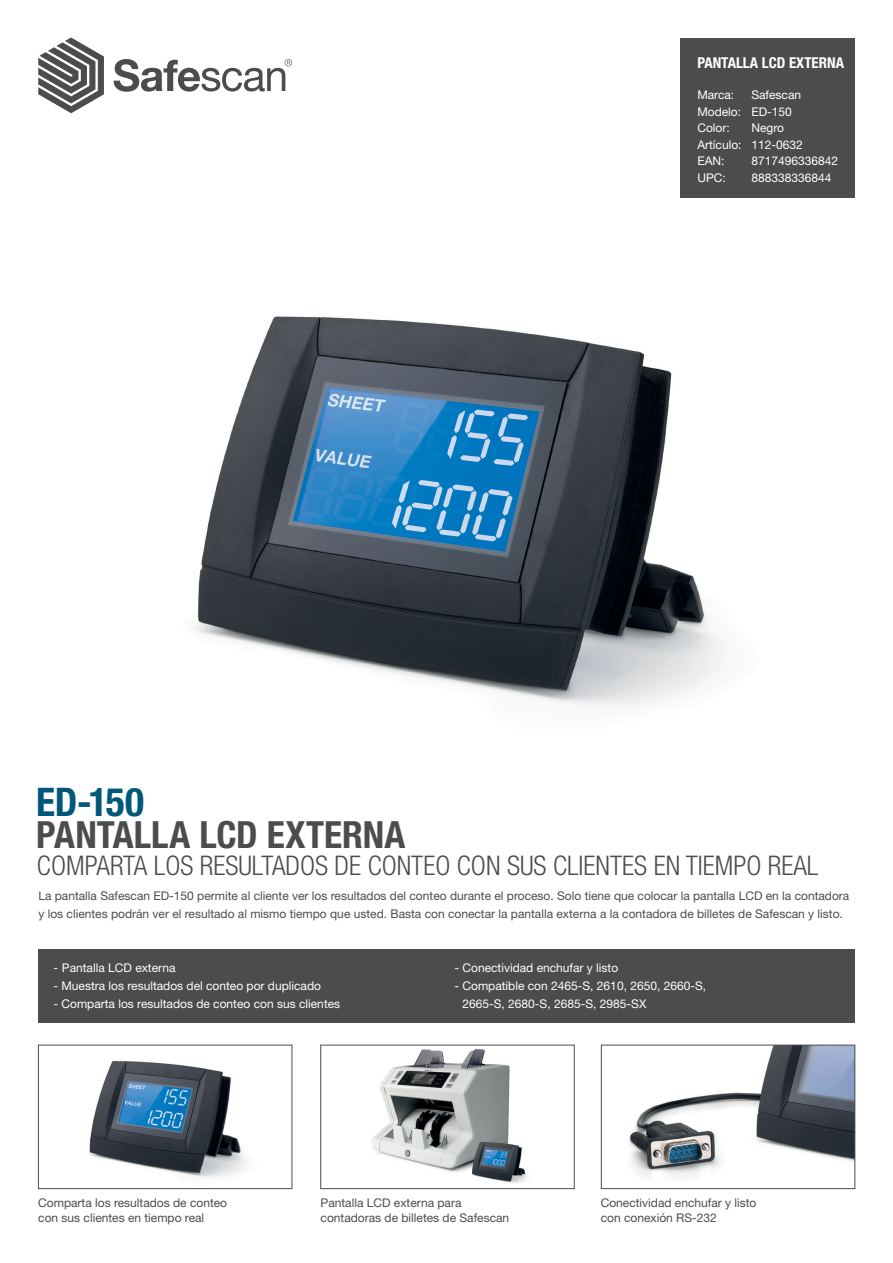
<style>
.page{position:relative;width:893px;height:1263px;background:#fff}
.page>*{position:absolute;margin:0;border:0;box-sizing:border-box;transform-origin:0 0}
.t1{font:700 condensed 39.45px "Helvetica Neue LT Std";color:#005879}
.t2{font:700 condensed 37.5px "Helvetica Neue LT Std";color:#4b4c4d}
.t3{font:300 condensed 27px "Helvetica Neue LT Std";color:#4b4c4d}
.t4{font:700 condensed 15px "Helvetica Neue LT Std";color:#fff}
.Platte_tekst{font:12px/15px "Helvetica Neue LT Std";color:#4b4c4d}
.Points{font:12px/18px "Helvetica Neue LT Std";color:#fff}
.Tabel{font:12px "Helvetica Neue LT Std";color:#fff}
</style>
<div class="page">
<div style="left:38px;top:950px;width:817px;height:73px;background:#4b4c4d"></div>
<div style="left:680px;top:38px;width:175px;height:160px;background:#4b4c4d"></div>
<svg style="left:38px;top:37px;width:66px;height:76px"></svg>
<svg style="left:114px;top:59px;width:178px;height:33px"></svg>
<img style="left:194px;top:316px;width:531px;height:391px">
<img style="left:372px;top:1049px;width:155px;height:134px">
<div style="left:321px;top:1045px;width:253px;height:144px;border:1px solid #4b4c4d"></div>
<img style="left:89px;top:1060px;width:158px;height:118px">
<div style="left:38px;top:1045px;width:254px;height:144px;border:1px solid #4b4c4d"></div>
<img style="left:628px;top:1047px;width:225px;height:130px">
<div style="left:601px;top:1045px;width:254px;height:144px;border:1px solid #4b4c4d"></div>
<p class="t4" style="left:697px;top:53px;width:148px">PANTALLA LCD EXTERNA</p>
<p class="Tabel" style="left:697px;top:88px;width:38px">Marca:</p>
<p class="Tabel" style="left:751px;top:88px;width:51px">Safescan</p>
<p class="Tabel" style="left:697px;top:104px;width:96px">Modelo: ED-150</p>
<p class="Points" style="left:697px;top:119px;width:34px">Color:</p>
<p class="Points" style="left:751px;top:119px;width:34px">Negro</p>
<p class="Points" style="left:697px;top:135px;width:107px">Artículo: 112-0632</p>
<p class="Points" style="left:697px;top:152px;width:29px">EAN:</p>
<p class="Points" style="left:751px;top:152px;width:88px">8717496336842</p>
<p class="Points" style="left:697px;top:168px;width:30px">UPC:</p>
<p class="Points" style="left:751px;top:168px;width:82px">888338336844</p>
<p class="t1" style="left:36px;top:777px;width:109px">ED-150</p>
<p class="t3" style="left:37px;top:850px;width:783px">COMPARTA LOS RESULTADOS DE CONTEO CON SUS CLIENTES EN TIEMPO REAL</p>
<p class="t2" style="left:36px;top:812px;width:371px">PANTALLA LCD EXTERNA</p>
<p class="Platte_tekst" style="left:38px;top:887px;width:813px;line-height:18px">La pantalla Safescan ED-150 permite al cliente ver los resultados del conteo durante el proceso. Solo tiene que colocar la pantalla LCD en la contadora y los clientes podrán ver el resultado al mismo tiempo que usted. Basta con conectar la pantalla externa a la contadora de billetes de Safescan y listo.</p>
<p class="Points" style="left:53px;top:959px;width:124px">- Pantalla LCD externa</p>
<p class="Points" style="left:53px;top:977px;width:269px">- Muestra los resultados del conteo por duplicado</p>
<p class="Points" style="left:53px;top:995px;width:288px">- Comparta los resultados de conteo con sus clientes</p>
<p class="Points" style="left:454px;top:959px;width:165px">- Conectividad enchufar y listo</p>
<p class="Points" style="left:462px;top:977px;width:245px;text-indent:-8px">- Compatible con 2465-S, 2610, 2650, 2660-S,<br>2665-S, 2680-S, 2685-S, 2985-SX</p>
<p class="Platte_tekst" style="left:38px;top:1195px;width:190px">Comparta los resultados de conteo con sus clientes en tiempo real</p>
<p class="Platte_tekst" style="left:601px;top:1195px;width:157px">Conectividad enchufar y listo con conexión RS-232</p>
<p class="Platte_tekst" style="left:321px;top:1195px;width:190px">Pantalla LCD externa para contadoras de billetes de Safescan</p>
</div>
